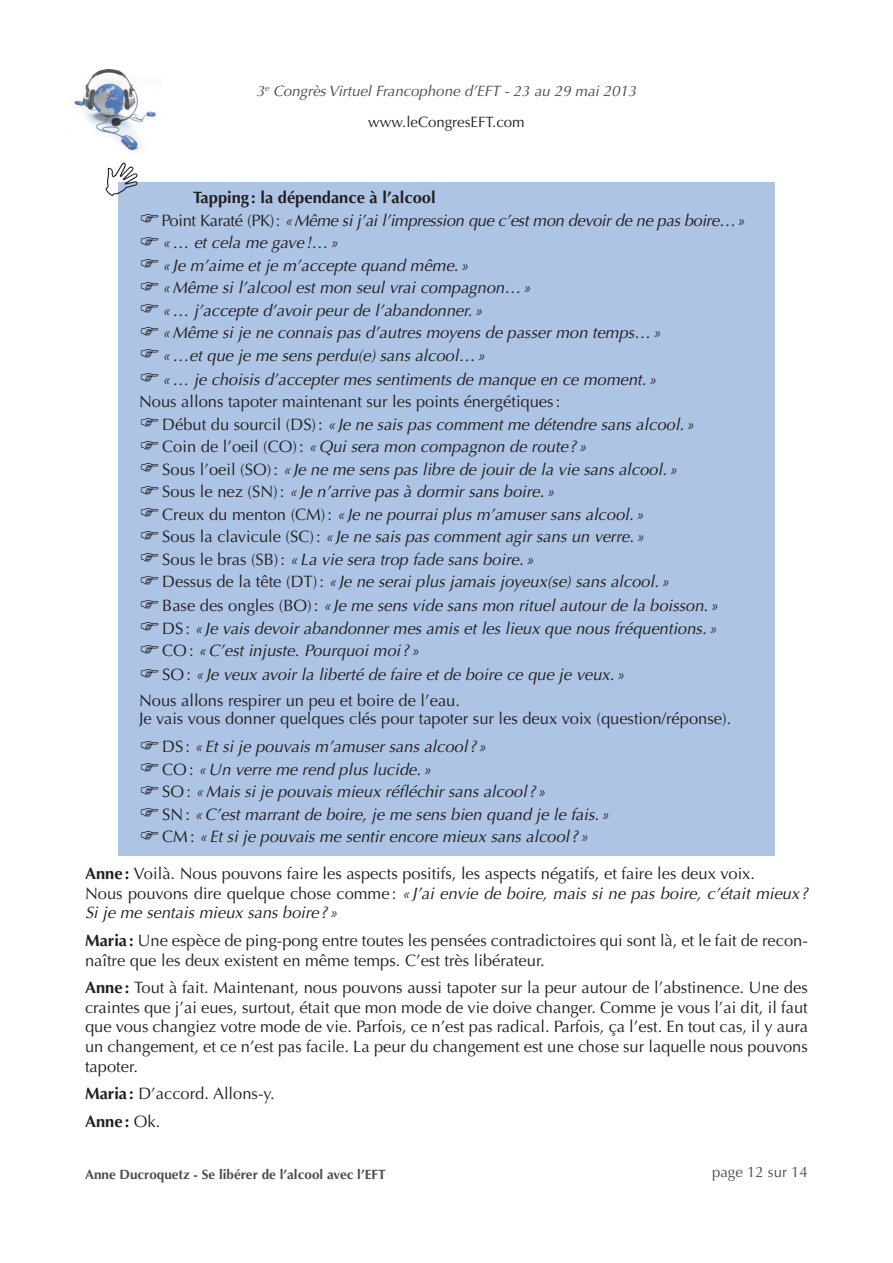
<style>
.page{position:relative;width:893px;height:1263px;background:#fff}
.page>*{position:absolute;margin:0;border:0;box-sizing:border-box;transform-origin:0 0}
.t1{font:italic 16.5px/22.5px "Optima";color:#231f20}
.t2{font:16.5px/19.8px "Optima";color:#231f20}
.t3{font:700 16.5px "Optima CE";color:#231f20}
.t4{font:italic 15px/31.5px "Optima";color:#4b4c4d;text-align:center}
.t5{font:15px "Optima";color:#4b4c4d}
.t6{font:700 13.5px "Optima CE";color:#4b4c4d}
.s1{font-style:normal;color:#231f20}
.s2{font-weight:700;font-style:normal}
.s3{font-style:normal}
.s4{font-style:italic}
.s5{font-family:"Optima CE";font-weight:700}
.s6{font-family:"Optima";font-weight:400}
</style>
<div class="page">
<div style="left:119px;top:182px;width:656px;height:674px;background:#adc4e5"></div>
<img style="left:73px;top:69px;width:83px;height:82px">
<svg style="left:118px;top:182px;width:1px;height:21px"></svg>
<p class="t4" style="left:256px;top:75px;width:382px">3<sup>e</sup> Congrès Virtuel Francophone d’EFT - 23 au 29 mai 2013 <span class="s1">www.leCongresEFT.com</span></p>
<p class="t1" style="left:162px;top:187px;width:585px;text-indent:32px"><span class="s2">Tapping : la dépendance à l’alcool<br></span><span class="s3">Point Karaté (PK):</span> «Même si j’ai l’impression que c’est mon devoir de ne pas boire…» «… et cela me gave !…»<br>«Je m’aime et je m’accepte quand même. »<br>«Même si l’alcool est mon seul vrai compagnon…»<br>«… j’accepte d’avoir peur de l’abandonner. »<br>«Même si je ne connais pas d’autres moyens de passer mon temps…»<br>«…et que je me sens perdu(e) sans alcool…»</p>
<p class="t1" style="left:162px;top:368px;width:496px">«… je choisis d’accepter mes sentiments de manque en ce moment. »</p>
<p class="t1" style="left:162px;top:391px;width:534px;text-indent:-23px"><span class="s3">Nous allons tapoter maintenant sur les points énergétiques:<br>Début du sourcil (DS):</span> « Je ne sais pas comment me détendre sans alcool. » <span class="s3">Coin de l’oeil (CO):</span> «Qui sera mon compagnon de route ? »<br><span class="s3">Sous l’oeil (SO):</span> «Je ne me sens pas libre de jouir de la vie sans alcool. » <span class="s3">Sous le nez (SN):</span> « Je n’arrive pas à dormir sans boire. »<br><span class="s3">Creux du menton (CM):</span> « Je ne pourrai plus m’amuser sans alcool. »<br><span class="s3">Sous la clavicule (SC):</span> « Je ne sais pas comment agir sans un verre.»<br><span class="s3">Sous le bras (SB):</span> « La vie sera trop fade sans boire. »<br><span class="s3">Dessus de la tête (DT):</span> « Je ne serai plus jamais joyeux(se) sans alcool. »</p>
<p class="t1" style="left:162px;top:595px;width:558px;text-align:justify"><span class="s3">Base des ongles (BO):</span> « Je me sens vide sans mon rituel autour de la boisson. » <span class="s3">DS:</span> « Je vais devoir abandonner mes amis et les lieux que nous fréquentions. » <span class="s3">CO:</span> «C’est injuste. Pourquoi moi?»</p>
<p class="t1" style="left:139px;top:662px;width:487px;line-height:25.5px;text-indent:23px"><span class="s3">SO:</span> «Je veux avoir la liberté de faire et de boire ce que je veux. »<br><span class="s3">Nous allons respirer un peu et boire de l’eau.</span></p>
<p class="t2" style="left:162px;top:704px;width:570px;line-height:28.5px;text-indent:-23px">Je vais vous donner quelques clés pour tapoter sur les deux voix (question/réponse).<br>DS: <span class="s4">« Et si je pouvais m’amuser sans alcool?»</span></p>
<p class="t1" style="left:162px;top:758px;width:449px"><span class="s3">CO:</span> «Un verre me rend plus lucide. »<br><span class="s3">SO:</span> «Mais si je pouvais mieux réfléchir sans alcool?»<br><span class="s3">SN:</span> «C’est marrant de boire, je me sens bien quand je le fais. » <span class="s3">CM:</span> «Et si je pouvais me sentir encore mieux sans alcool?»</p>
<p class="t2" style="left:85px;top:863px;width:724px"><span class="s5">Anne :</span> Voilà. Nous pouvons faire les aspects positifs, les aspects négatifs, et faire les deux voix.<br>Nous pouvons dire quelque chose comme : <span class="s4">« J’ai envie de boire, mais si ne pas boire, c’était mieux ?<br>Si je me sentais mieux sans boire ? »</span></p>
<p class="t2" style="left:85px;top:930px;width:724px"><span class="s5">Maria :</span> Une espèce de ping-pong entre toutes les pensées contradictoires qui sont là, et le fait de recon&shy;naître que les deux existent en même temps. C’est très libérateur.</p>
<p class="t2" style="left:85px;top:977px;width:724px;text-align:justify"><span class="s5">Anne :</span> Tout à fait. Maintenant, nous pouvons aussi tapoter sur la peur autour de l’abstinence. Une des craintes que j’ai eues, surtout, était que mon mode de vie doive changer. Comme je vous l’ai dit, il faut que vous changiez votre mode de vie. Parfois, ce n’est pas radical. Parfois, ça l’est. En tout cas, il y aura un changement, et ce n’est pas facile. La peur du changement est une chose sur laquelle nous pouvons tapoter.</p>
<p class="t2" style="left:85px;top:1084px;width:191px"><span class="s5">Maria :</span> D’accord. Allons-y.</p>
<p class="t3" style="left:85px;top:1110px;width:77px">Anne : <span class="s6">Ok.</span></p>
<p class="t6" style="left:85px;top:1165px;width:302px">Anne Ducroquetz - Se libérer de l’alcool avec l’EFT</p>
<p class="t5" style="left:712px;top:1163px;width:97px">page 12 sur 14</p>
</div>
